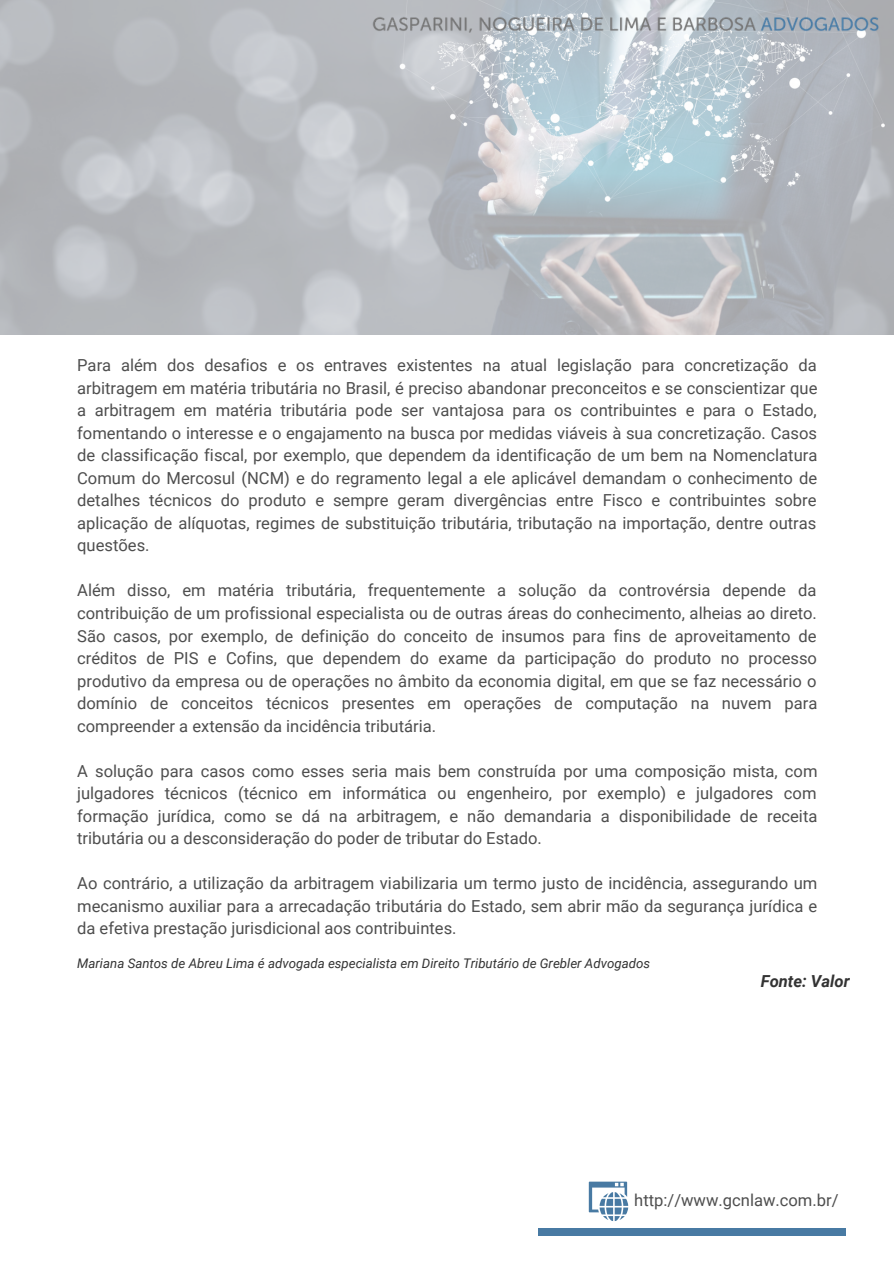
<style>
.page{position:relative;width:894px;height:1264px;background:#fff}
.page>*{position:absolute;margin:0;border:0;box-sizing:border-box;transform-origin:0 0}
.t1{font:16.5px/22.5px "Roboto";color:#4e4e4e;text-align:justify}
.t2{font:italic 700 16.5px "Roboto";color:#333}
.t3{font:italic 13.2px "Roboto";color:#333}
</style>
<div class="page">
<img style="left:0;top:0;width:893px;height:335px">
<div style="left:538px;top:1227px;width:307px;height:8px;background:#487aa3"></div>
<svg style="left:588px;top:1181px;width:40px;height:39px"></svg>
<img style="left:368px;top:0;width:516px;height:50px">
<p class="t1" style="left:77px;top:354px;width:741px">Para além dos desafios e os entraves existentes na atual legislação para concretização da arbitragem em matéria tributária no Brasil, é preciso abandonar preconceitos e se conscientizar que a arbitragem em matéria tributária pode ser vantajosa para os contribuintes e para o Estado, fomentando o interesse e o engajamento na busca por medidas viáveis à sua concretização. Casos de classificação fiscal, por exemplo, que dependem da identificação de um bem na Nomenclatura Comum do Mercosul (NCM) e do regramento legal a ele aplicável demandam o conhecimento de detalhes técnicos do produto e sempre geram divergências entre Fisco e contribuintes sobre aplicação de alíquotas, regimes de substituição tributária, tributação na importação, dentre outras questões.</p>
<p class="t1" style="left:77px;top:579px;width:741px">Além disso, em matéria tributária, frequentemente a solução da controvérsia depende da contribuição de um profissional especialista ou de outras áreas do conhecimento, alheias ao direto.<br>São casos, por exemplo, de definição do conceito de insumos para fins de aproveitamento de créditos de PIS e Cofins, que dependem do exame da participação do produto no processo produtivo da empresa ou de operações no âmbito da economia digital, em que se faz necessário o domínio de conceitos técnicos presentes em operações de computação na nuvem para compreender a extensão da incidência tributária.</p>
<p class="t1" style="left:77px;top:759px;width:741px">A solução para casos como esses seria mais bem construída por uma composição mista, com julgadores técnicos (técnico em informática ou engenheiro, por exemplo) e julgadores com formação jurídica, como se dá na arbitragem, e não demandaria a disponibilidade de receita tributária ou a desconsideração do poder de tributar do Estado.</p>
<p class="t1" style="left:77px;top:872px;width:741px">Ao contrário, a utilização da arbitragem viabilizaria um termo justo de incidência, assegurando um mecanismo auxiliar para a arrecadação tributária do Estado, sem abrir mão da segurança jurídica e da efetiva prestação jurisdicional aos contribuintes.</p>
<p class="t3" style="left:77px;top:955px;width:574px">Mariana Santos de Abreu Lima é advogada especialista em Direito Tributário de Grebler Advogados</p>
<p class="t2" style="left:760px;top:971px;width:90px">Fonte: Valor</p>
<p class="t1" style="left:634px;top:1189px;width:206px">http://www.gcnlaw.com.br/</p>
</div>
